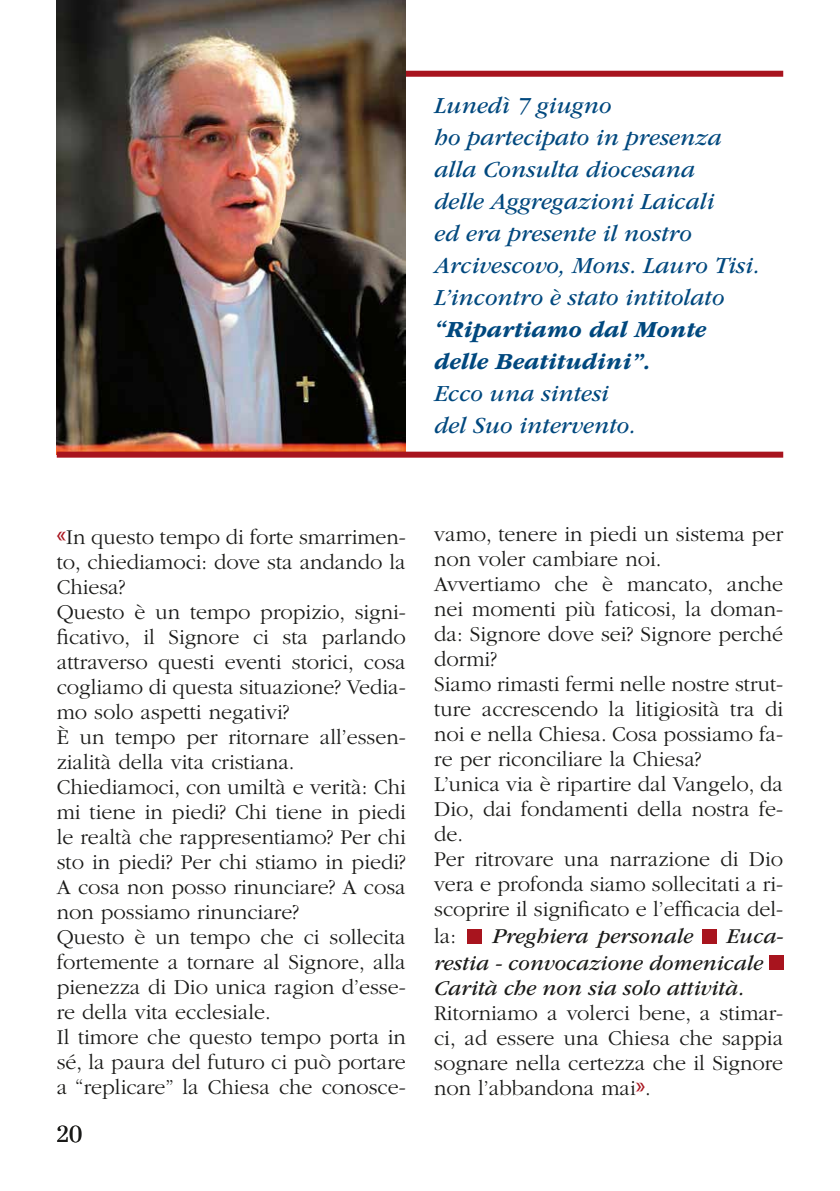
<style>
.page{position:relative;width:840px;height:1191px;background:#fff}
.page>*{position:absolute;margin:0;border:0;box-sizing:border-box;transform-origin:0 0}
.t1{font:italic 24px/32px "ITC Garamond Std";color:#00487e}
.t2{font:italic 700 24px/32px "ITC Garamond Std";color:#00487e}
.t3{font:300 22px/25px "ITC Garamond Std";color:#1a1a18}
.t4{font:italic 22px/25.6px "ITC Garamond Std";color:#1a1a18}
.t5{font:20px "Prata";color:#1a1a18}
.s1{font-size:36px;color:#a8141e}
</style>
<div class="page">
<div style="left:467px;top:929px;width:14px;height:14px;background:#a8141e"></div>
<div style="left:702px;top:929px;width:14px;height:14px;background:#a8141e"></div>
<div style="left:768px;top:955px;width:14px;height:14px;background:#a8141e"></div>
<div style="left:405px;top:71px;width:377px;height:6px;background:#a8141e"></div>
<img style="left:57px;top:0;width:348px;height:451px">
<div style="left:57px;top:451px;width:725px;height:6px;background:#a8141e"></div>
<p class="t1" style="left:434px;top:89px;width:327px">Lunedì 7 giugno<br>ho partecipato in presenza alla Consulta diocesana<br>delle Aggregazioni Laicali<br>ed era presente il nostro<br>Arcivescovo, Mons. Lauro Tisi.<br>L’incontro è stato intitolato</p>
<p class="t2" style="left:434px;top:313px;width:273px">“Ripartiamo dal Monte delle Beatitudini”.</p>
<p class="t1" style="left:434px;top:377px;width:203px">Ecco una sintesi del Suo intervento.</p>
<p class="t3" style="left:57px;top:525px;width:350px"><span class="s1">«</span>In questo tempo di forte smarrimen&shy;to, chiediamoci: dove sta andando la Chiesa?<br>Questo è un tempo propizio, signi&shy;ficativo, il Signore ci sta parlando attraverso questi eventi storici, cosa cogliamo di questa situazione? Vedia&shy;mo solo aspetti negativi?<br>È un tempo per ritornare all’essen&shy;zialità della vita cristiana.<br>Chiediamoci, con umiltà e verità: Chi mi tiene in piedi? Chi tiene in piedi le realtà che rappresentiamo? Per chi sto in piedi? Per chi stiamo in piedi?<br>A cosa non posso rinunciare? A cosa non possiamo rinunciare?<br>Questo è un tempo che ci sollecita fortemente a tornare al Signore, alla pienezza di Dio unica ragion d’esse&shy;re della vita ecclesiale.<br>Il timore che questo tempo porta in sé, la paura del futuro ci può portare a “replicare” la Chiesa che conosce-</p>
<p class="t3" style="left:434px;top:522px;width:350px">vamo, tenere in piedi un sistema per non voler cambiare noi.<br>Avvertiamo che è mancato, anche nei momenti più faticosi, la doman&shy;da: Signore dove sei? Signore perché dormi?<br>Siamo rimasti fermi nelle nostre strut&shy;ture accrescendo la litigiosità tra di noi e nella Chiesa. Cosa possiamo fa&shy;re per riconciliare la Chiesa?<br>L’unica via è ripartire dal Vangelo, da<br>Dio, dai fondamenti della nostra fe&shy;de.<br>Per ritrovare una narrazione di Dio vera e profonda siamo sollecitati a ri&shy;scoprire il significato e l’efficacia del&shy;la:</p>
<p class="t4" style="left:492px;top:923px;width:202px">Preghiera personale</p>
<p class="t4" style="left:434px;top:923px;width:350px;text-indent:292px">Euca&shy;restia - convocazione domenicale<br>Carità che non sia solo attività.</p>
<p class="t3" style="left:434px;top:1000px;width:350px;text-align:justify">Ritorniamo a volerci bene, a stimar&shy;ci, ad essere una Chiesa che sappia sognare nella certezza che il Signore non l’abbandona mai<span class="s1">»</span>.</p>
<p class="t5" style="left:57px;top:1121px;width:27px">20</p>
</div>
